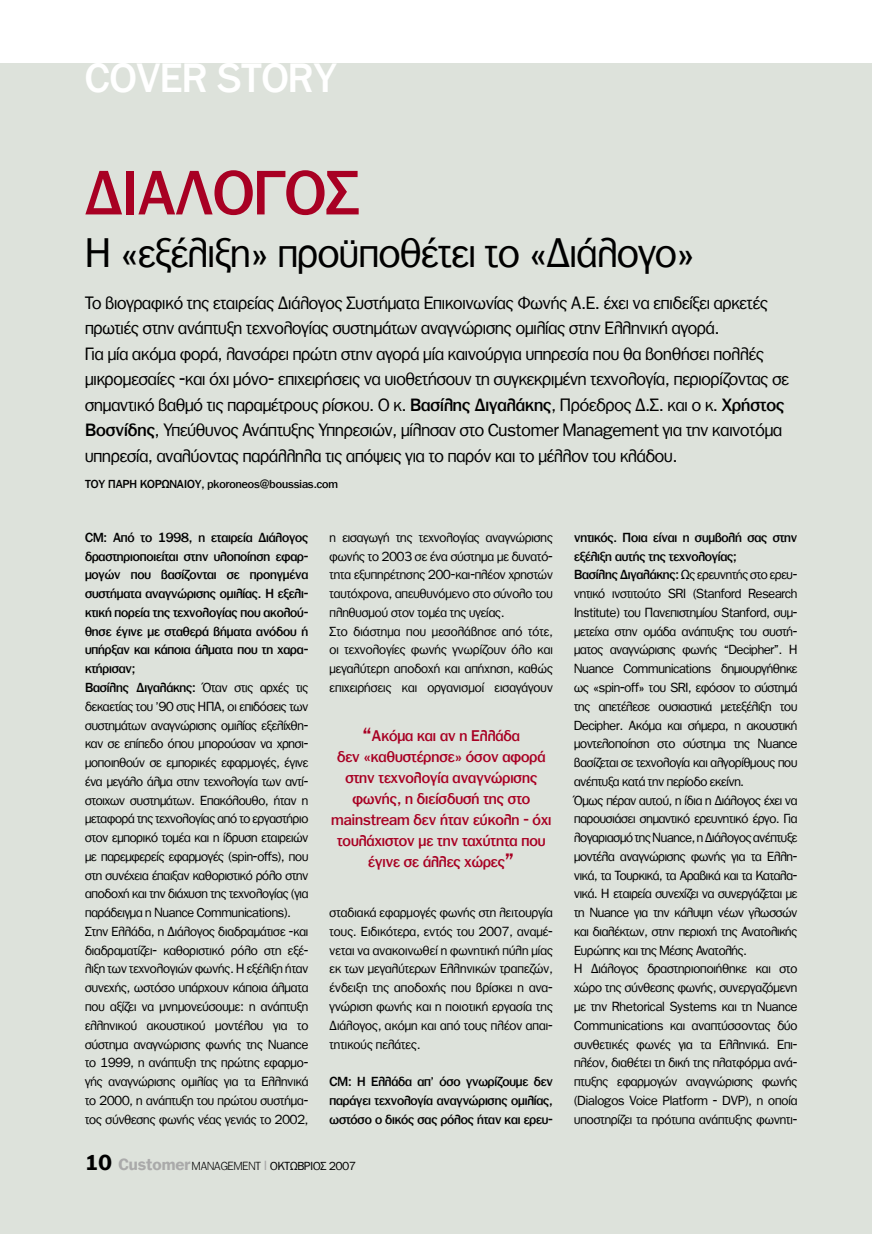
<style>
.page{position:relative;width:872px;height:1234px;background:#fff}
.page>*{position:absolute;margin:0;border:0;box-sizing:border-box;transform-origin:0 0}
.C_TITLE{font:500 60px "PF Franklin Gothic";letter-spacing:-.005em;color:#a80023}
.C_YPOTITLOS{font:39.75px "PF Franklin Gothic";color:#000}
.LEZANTES{font:500 39.6px "PF Franklin Gothic";color:#fff}
.C_INTRO{font:17.25px/25.5px "PF Franklin Gothic";color:#000}
.C_HIGHLIGHT_L{font:500 15px/21px "PF Franklin Gothic";color:#a80023;text-align:center}
.C_TEXT{font:12.75px/18.8px "PF Franklin Gothic";color:#000;text-align:justify}
.C_TEXT-2{font:500 12.75px/18.8px "PF Franklin Gothic";letter-spacing:-.01em;color:#000;text-align:justify}
.AUTHOR{font:500 11.25px "PF Franklin Gothic";color:#000}
.t1{font:11.25px "PF Franklin Gothic";color:#000}
.s1{font-weight:500}
.s2{font-size:24px}
.s3{font-weight:700;font-size:21px}
.s4{font-weight:700;font-size:15.75px;color:#aaa}
.s5{font-weight:300}
.s6{font-weight:700;color:#aaa}
</style>
<div class="page">
<div style="left:0;top:64px;width:872px;height:1169px;background:#dde2db"></div>
<p class="LEZANTES" style="left:85px;top:55px;width:253px">COVER STORY</p>
<p class="C_TITLE" style="left:85px;top:158px;width:276px">ΔΙΑΛΟΓΟΣ</p>
<p class="C_YPOTITLOS" style="left:85px;top:230px;width:611px">Η «εξέλιξη» προϋποθέτει το «Διάλογο»</p>
<p class="C_INTRO" style="left:85px;top:289px;width:705px">Το βιογραφικό της εταιρείας Διάλογος Συστήµατα Επικοινωνίας Φωνής Α.Ε. έχει να επιδείξει αρκετές πρωτιές στην ανάπτυξη τεχνολογίας συστηµάτων αναγνώρισης οµιλίας στην Ελληνική αγορά.<br>Για µία ακόµα φορά, λανσάρει πρώτη στην αγορά µία καινούργια υπηρεσία που θα βοηθήσει πολλές µικροµεσαίες -και όχι µόνο- επιχειρήσεις να υιοθετήσουν τη συγκεκριµένη τεχνολογία, περιορίζοντας σε σηµαντικό βαθµό τις παραµέτρους ρίσκου. Ο κ. <span class="s1">Βασίλης Διγαλάκης</span>, Πρόεδρος Δ.Σ. και ο κ. <span class="s1">Χρήστος Βοσνίδης</span>, Υπεύθυνος Ανάπτυξης Υπηρεσιών, µίλησαν στο Customer Management για την καινοτόµα υπηρεσία, αναλύοντας παράλληλα τις απόψεις για το παρόν και το µέλλον του κλάδου.</p>
<p class="AUTHOR" style="left:85px;top:478px;width:254px">ΤΟΥ ΠΑΡΗ ΚΟΡΩΝΑΙΟΥ, pkoroneos@boussias.com</p>
<p class="C_TEXT-2" style="left:85px;top:527px;width:225px">CM: Από το 1998, η εταιρεία Διάλογος δραστηριοποιείται στην υλοποίηση εφαρ&shy;µογών που βασίζονται σε προηγµένα συστήµατα αναγνώρισης οµιλίας. Η εξελι&shy;κτική πορεία της τεχνολογίας που ακολού&shy;θησε έγινε µε σταθερά βήµατα ανόδου ή υπήρξαν και κάποια άλµατα που τη χαρα&shy;κτήρισαν;</p>
<p class="C_TEXT" style="left:85px;top:678px;width:225px"><span class="s1">Βασίλης Διγαλάκης:</span> Όταν στις αρχές τις δεκαετίας του ’90 στις ΗΠΑ, οι επιδόσεις των συστηµάτων αναγνώρισης οµιλίας εξελίχθη&shy;καν σε επίπεδο όπου µπορούσαν να χρησι&shy;µοποιηθούν σε εµπορικές εφαρµογές, έγινε ένα µεγάλο άλµα στην τεχνολογία των αντί&shy;στοιχων συστηµάτων. Επακόλουθο, ήταν η µεταφορά της τεχνολογίας από το εργαστήριο στον εµπορικό τοµέα και η ίδρυση εταιρειών µε παρεµφερείς εφαρµογές (spin-offs), που στη συνέχεια έπαιξαν καθοριστικό ρόλο στην αποδοχή και την διάχυση της τεχνολογίας (για παράδειγµα η Nuance Communications).</p>
<p class="C_TEXT" style="left:85px;top:921px;width:225px">Στην Ελλάδα, η Διάλογος διαδραµάτισε -και διαδραµατίζει- καθοριστικό ρόλο στη εξέ&shy;λιξη των τεχνολογιών φωνής. Η εξέλιξη ήταν συνεχής, ωστόσο υπάρχουν κάποια άλµατα που αξίζει να µνηµονεύσουµε: η ανάπτυξη ελληνικού ακουστικού µοντέλου για το σύστηµα αναγνώρισης φωνής της Nuance το 1999, η ανάπτυξη της πρώτης εφαρµο&shy;γής αναγνώρισης οµιλίας για τα Ελληνικά το 2000, η ανάπτυξη του πρώτου συστήµα&shy;τος σύνθεσης φωνής νέας γενιάς το 2002,</p>
<p class="C_TEXT" style="left:329px;top:528px;width:225px">η εισαγωγή της τεχνολογίας αναγνώρισης φωνής το 2003 σε ένα σύστηµα µε δυνατό&shy;τητα εξυπηρέτησης 200-και-πλέον χρηστών ταυτόχρονα, απευθυνόµενο στο σύνολο του πληθυσµού στον τοµέα της υγείας.</p>
<p class="C_TEXT" style="left:329px;top:621px;width:225px">Στο διάστηµα που µεσολάβησε από τότε, οι τεχνολογίες φωνής γνωρίζουν όλο και µεγαλύτερη αποδοχή και απήχηση, καθώς επιχειρήσεις και οργανισµοί εισαγάγουν</p>
<p class="C_HIGHLIGHT_L" style="left:331px;top:724px;width:222px"><span class="s2">“</span>Aκόµα και αν η Ελλάδα<br>δεν «καθυστέρησε» όσον αφορά στην τεχνολογία αναγνώρισης φωνής, η διείσδυσή της στο mainstream δεν ήταν εύκολη - όχι τουλάχιστον µε την ταχύτητα που έγινε σε άλλες χώρες<span class="s2">”</span></p>
<p class="C_TEXT" style="left:329px;top:903px;width:225px">σταδιακά εφαρµογές φωνής στη λειτουργία τους. Ειδικότερα, εντός του 2007, αναµέ&shy;νεται να ανακοινωθεί η φωνητική πύλη µίας εκ των µεγαλύτερων Ελληνικών τραπεζών, ένδειξη της αποδοχής που βρίσκει η ανα&shy;γνώριση φωνής και η ποιοτική εργασία της Διάλογος, ακόµη και από τους πλέον απαι&shy;τητικούς πελάτες.</p>
<p class="C_TEXT-2" style="left:329px;top:1071px;width:225px">CM: Η Ελλάδα απ’ όσο γνωρίζουµε δεν παράγει τεχνολογία αναγνώρισης οµιλίας, ωστόσο ο δικός σας ρόλος ήταν και ερευ-</p>
<p class="t1" style="left:85px;top:1159px;width:272px"><span class="s3">10</span> <span class="s4">Customer</span> <span class="s5">MANAGEMENT</span> <span class="s6">|</span> OKTΩΒΡΙΟΣ 2007</p>
<p class="C_TEXT-2" style="left:574px;top:527px;width:225px">νητικός. Ποια είναι η συµβολή σας στην εξέλιξη αυτής της τεχνολογίας;</p>
<p class="C_TEXT" style="left:574px;top:565px;width:225px"><span class="s1">Βασίλης Διγαλάκης:</span> Ως ερευνητής στο ερευ&shy;νητικό ινστιτούτο SRI (Stanford Research Institute) του Πανεπιστηµίου Stanford, συµ&shy;µετείχα στην οµάδα ανάπτυξης του συστή&shy;µατος αναγνώρισης φωνής “Decipher”. Η Nuance Communications δηµιουργήθηκε ως «spin-off» του SRI, εφόσον το σύστηµά της απετέλεσε ουσιαστικά µετεξέλιξη του Decipher. Ακόµα και σήµερα, η ακουστική µοντελοποίηση στο σύστηµα της Nuance βασίζεται σε τεχνολογία και αλγορίθµους που ανέπτυξα κατά την περίοδο εκείνη.</p>
<p class="C_TEXT" style="left:574px;top:790px;width:225px">Όµως πέραν αυτού, η ίδια η Διάλογος έχει να παρουσιάσει σηµαντικό ερευνητικό έργο. Για λογαριασµό της Nuance, η Διάλογος ανέπτυξε µοντέλα αναγνώρισης φωνής για τα Ελλη&shy;νικά, τα Τουρκικά, τα Αραβικά και τα Καταλα&shy;νικά. Η εταιρεία συνεχίζει να συνεργάζεται µε τη Nuance για την κάλυψη νέων γλωσσών και διαλέκτων, στην περιοχή της Ανατολικής Ευρώπης και της Μέσης Ανατολής.</p>
<p class="C_TEXT" style="left:574px;top:959px;width:225px">Η Διάλογος δραστηριοποιήθηκε και στο χώρο της σύνθεσης φωνής, συνεργαζόµενη µε την Rhetorical Systems και τη Nuance Communications και αναπτύσσοντας δύο συνθετικές φωνές για τα Ελληνικά. Επι&shy;πλέον, διαθέτει τη δική της πλατφόρµα ανά&shy;πτυξης εφαρµογών αναγνώρισης φωνής (Dialogos Voice Platform - DVP), η οποία υποστηρίζει τα πρότυπα ανάπτυξης φωνητι-</p>
</div>
